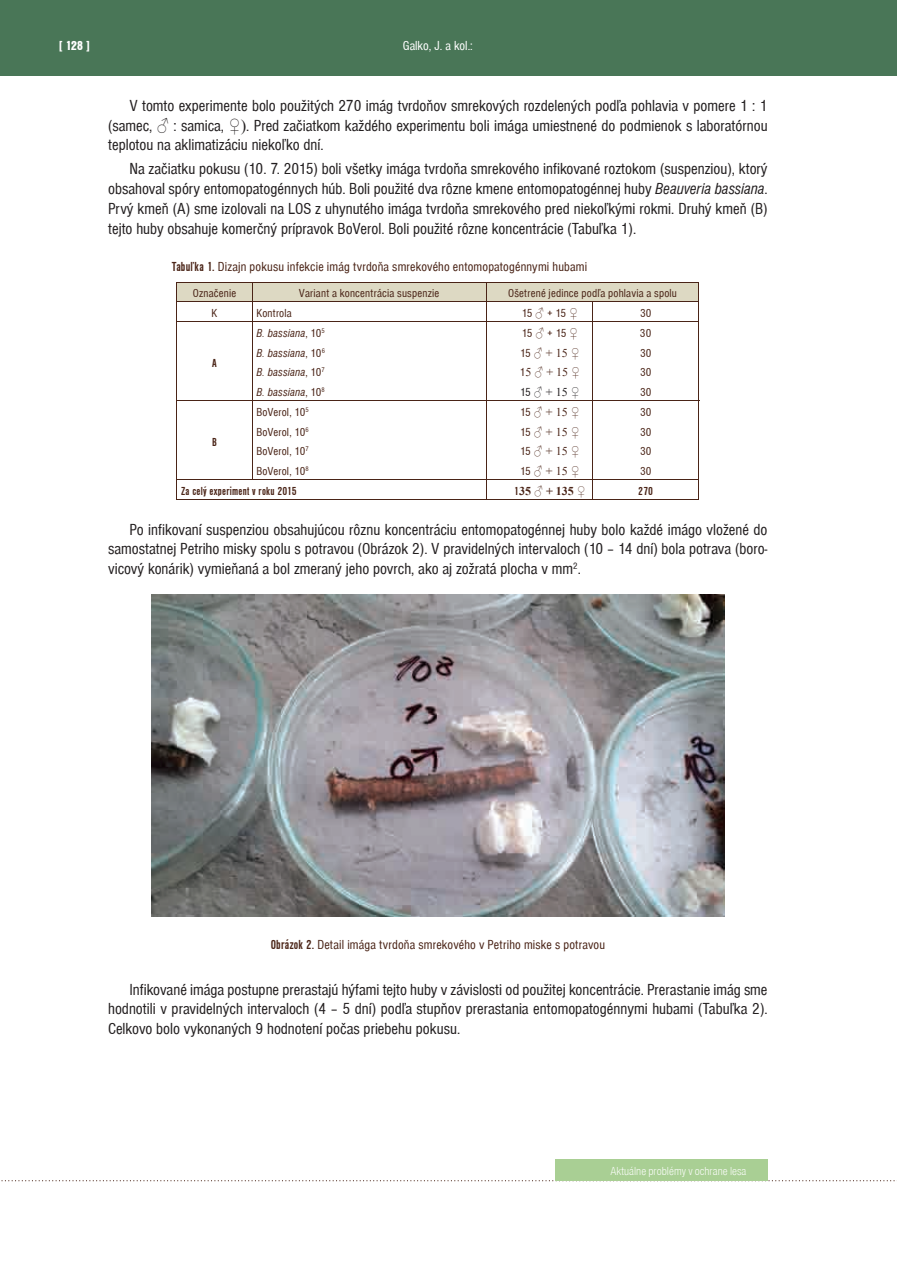
<style>
.page{position:relative;width:897px;height:1267px;background:#fff}
.page>*{position:absolute;margin:0;border:0;box-sizing:border-box;transform-origin:0 0}
.t1{font:condensed 16.5px/19.8px "Nimbus Sans DEE";color:#231f20;text-align:justify}
.t2{font:condensed 13.5px "Nimbus Sans DEE";letter-spacing:.01em;color:#4a2417}
.t3{font:condensed 13.5px "Nimbus Sans DEE";color:#fff}
.t4{font:900 condensed 13.5px "Nimbus Sans DEE";color:#fff}
.t5{font:condensed 12px "Nimbus Sans DEE";letter-spacing:.015em;color:#4a2417}
.t6{font:italic condensed 12px "Nimbus Sans DEE";letter-spacing:.02em;color:#4a2417}
.t7{font:12px "Times New Roman";color:#4a2417}
.t8{font:700 condensed 12px "Nimbus Sans DEE";letter-spacing:.015em;color:#4a2417}
.t9{font:300 condensed 12px "Nimbus Sans DEE";color:#fff}
.t10{font:700 12px "Times New Roman";color:#4a2417}
.t11{font:12px "Times New Roman";color:#231f20}
.s1{font-family:"Times New Roman";font-stretch:normal}
.s2{font-style:italic}
.s3{font-weight:700}
.s4{font-style:normal}
.s5{font-family:"Nimbus Sans DEE";font-stretch:condensed}
</style>
<div class="page">
<svg style="left:1px;top:1180px;width:894px;height:1px"></svg>
<hr style="left:176px;top:281px;width:76px;height:1px;background:#4a2417">
<hr style="left:252px;top:281px;width:234px;height:1px;background:#4a2417">
<hr style="left:486px;top:281px;width:106px;height:1px;background:#4a2417">
<hr style="left:592px;top:281px;width:107px;height:1px;background:#4a2417">
<hr style="left:176px;top:499px;width:76px;height:1px;background:#4a2417">
<hr style="left:252px;top:499px;width:234px;height:1px;background:#4a2417">
<hr style="left:486px;top:499px;width:106px;height:1px;background:#4a2417">
<hr style="left:592px;top:499px;width:107px;height:1px;background:#4a2417">
<svg style="left:176px;top:282px;width:523px;height:217px"></svg>
<hr style="left:485px;top:400px;width:108px;height:1px;background:#4a2417">
<img style="left:151px;top:594px;width:573px;height:322px">
<div style="left:554px;top:1158px;width:213px;height:22px;background:#a9cf94"></div>
<div style="left:0;top:0;width:896px;height:76px;background:#497657"></div>
<p class="t4" style="left:59px;top:38px;width:32px">[ 128 ]</p>
<p class="t3" style="left:403px;top:38px;width:72px">Galko, J. a kol.:</p>
<p class="t1" style="left:108px;top:96px;width:661px;text-indent:21px">V tomto experimente bolo použitých 270 imág tvrdoňov smrekových rozdelených podľa pohlavia v pomere 1 : 1 (samec, <span class="s1">♂</span> : samica, <span class="s1">♀)</span>. Pred začiatkom každého experimentu boli imága umiestnené do podmienok s laboratórnou teplotou na aklimatizáciu niekoľko dní.</p>
<p class="t1" style="left:108px;top:159px;width:661px;text-indent:21px">Na začiatku pokusu (10. 7. 2015) boli všetky imága tvrdoňa smrekového infikované roztokom (suspenziou), ktorý obsahoval spóry entomopatogénnych húb. Boli použité dva rôzne kmene entomopatogénnej huby <span class="s2">Beauveria bassiana</span>.<br>Prvý kmeň (A) sme izolovali na LOS z uhynutého imága tvrdoňa smrekového pred niekoľkými rokmi. Druhý kmeň (B) tejto huby obsahuje komerčný prípravok BoVerol. Boli použité rôzne koncentrácie (tabuľka 1).</p>
<p class="t2" style="left:172px;top:260px;width:416px"><span class="s3">Tabuľka 1.</span> dizajn pokusu infekcie imág tvrdoňa smrekového entomopatogénnymi hubami</p>
<p class="t5" style="left:193px;top:287px;width:45px">označenie</p>
<p class="t5" style="left:299px;top:287px;width:142px">Variant a koncentrácia suspenzie</p>
<p class="t5" style="left:508px;top:287px;width:170px">ošetrené jedince podľa pohlavia a spolu</p>
<p class="t5" style="left:211px;top:307px;width:7px">k</p>
<p class="t5" style="left:256px;top:307px;width:37px">kontrola</p>
<p class="t5" style="left:522px;top:307px;width:58px">15 <span class="s1">♂</span> + 15 <span class="s1">♀</span></p>
<p class="t5" style="left:640px;top:307px;width:13px">30</p>
<p class="t8" style="left:212px;top:356px;width:6px">A</p>
<p class="t6" style="left:256px;top:326px;width:70px">B. bassiana<span class="s4">, 10</span><sup>5</sup></p>
<p class="t5" style="left:522px;top:326px;width:58px">15 <span class="s1">♂</span> + 15 <span class="s1">♀</span></p>
<p class="t5" style="left:640px;top:326px;width:13px">30</p>
<p class="t6" style="left:256px;top:346px;width:70px">B. bassiana<span class="s4">, 10</span><sup>6</sup></p>
<p class="t7" style="left:520px;top:344px;width:61px"><span class="s5">15</span> ♂ + 15 ♀</p>
<p class="t5" style="left:640px;top:346px;width:13px">30</p>
<p class="t6" style="left:256px;top:366px;width:70px">B. bassiana<span class="s4">, 10</span><sup>7</sup></p>
<p class="t7" style="left:519px;top:364px;width:62px"><span class="s5">1</span>5 ♂ + 15 ♀</p>
<p class="t5" style="left:640px;top:366px;width:13px">30</p>
<p class="t6" style="left:256px;top:385px;width:70px">B. bassiana<span class="s4">, 10</span><sup>8</sup></p>
<p class="t11" style="left:520px;top:384px;width:61px"><span class="s5">15</span> ♂ + 15 ♀</p>
<p class="t5" style="left:640px;top:386px;width:13px">30</p>
<p class="t5" style="left:256px;top:405px;width:54px">BoVerol, 10<sup>5</sup></p>
<p class="t7" style="left:520px;top:404px;width:61px"><span class="s5">15</span> ♂ + 15 ♀</p>
<p class="t5" style="left:640px;top:405px;width:13px">30</p>
<p class="t5" style="left:256px;top:425px;width:54px">BoVerol, 10<sup>6</sup></p>
<p class="t7" style="left:520px;top:423px;width:61px"><span class="s5">15</span> ♂ + 15 ♀</p>
<p class="t5" style="left:640px;top:425px;width:13px">30</p>
<p class="t5" style="left:256px;top:445px;width:54px">BoVerol, 10<sup>7</sup></p>
<p class="t7" style="left:520px;top:443px;width:61px"><span class="s5">15</span> ♂ + 15 ♀</p>
<p class="t5" style="left:640px;top:445px;width:13px">30</p>
<p class="t5" style="left:256px;top:465px;width:54px">BoVerol, 10<sup>8</sup></p>
<p class="t7" style="left:520px;top:463px;width:61px"><span class="s5">15</span> ♂ + 15 ♀</p>
<p class="t5" style="left:640px;top:465px;width:13px">30</p>
<p class="t8" style="left:181px;top:484px;width:117px">Za celý experiment v roku 2015</p>
<p class="t10" style="left:514px;top:482px;width:73px"><span class="s5">1</span>35 ♂ + 135 ♀</p>
<p class="t8" style="left:638px;top:484px;width:16px">270</p>
<p class="t1" style="left:108px;top:519px;width:661px;text-indent:21px">Po infikovaní suspenziou obsahujúcou rôznu koncentráciu entomopatogénnej huby bolo každé imágo vložené do samostatnej Petriho misky spolu s potravou (Obrázok 2). V pravidelných intervaloch (10 – 14 dní) bola potrava (boro&shy;vicový konárik) vymieňaná a bol zmeraný jeho povrch, ako aj zožratá plocha v mm<sup>2</sup>.</p>
<p class="t8" style="left:212px;top:435px;width:6px">B</p>
<p class="t2" style="left:271px;top:937px;width:336px"><span class="s3">Obrázok 2.</span> detail imága tvrdoňa smrekového v Petriho miske s potravou</p>
<p class="t1" style="left:108px;top:979px;width:661px;text-indent:21px">Infikované imága postupne prerastajú hýfami tejto huby v závislosti od použitej koncentrácie. Prerastanie imág sme hodnotili v pravidelných intervaloch (4 – 5 dní) podľa stupňov prerastania entomopatogénnymi hubami (Tabuľka 2).<br>Celkovo bolo vykonaných 9 hodnotení počas priebehu pokusu.</p>
<p class="t9" style="left:610px;top:1164px;width:137px">Aktuálne problémy v ochrane lesa</p>
</div>
